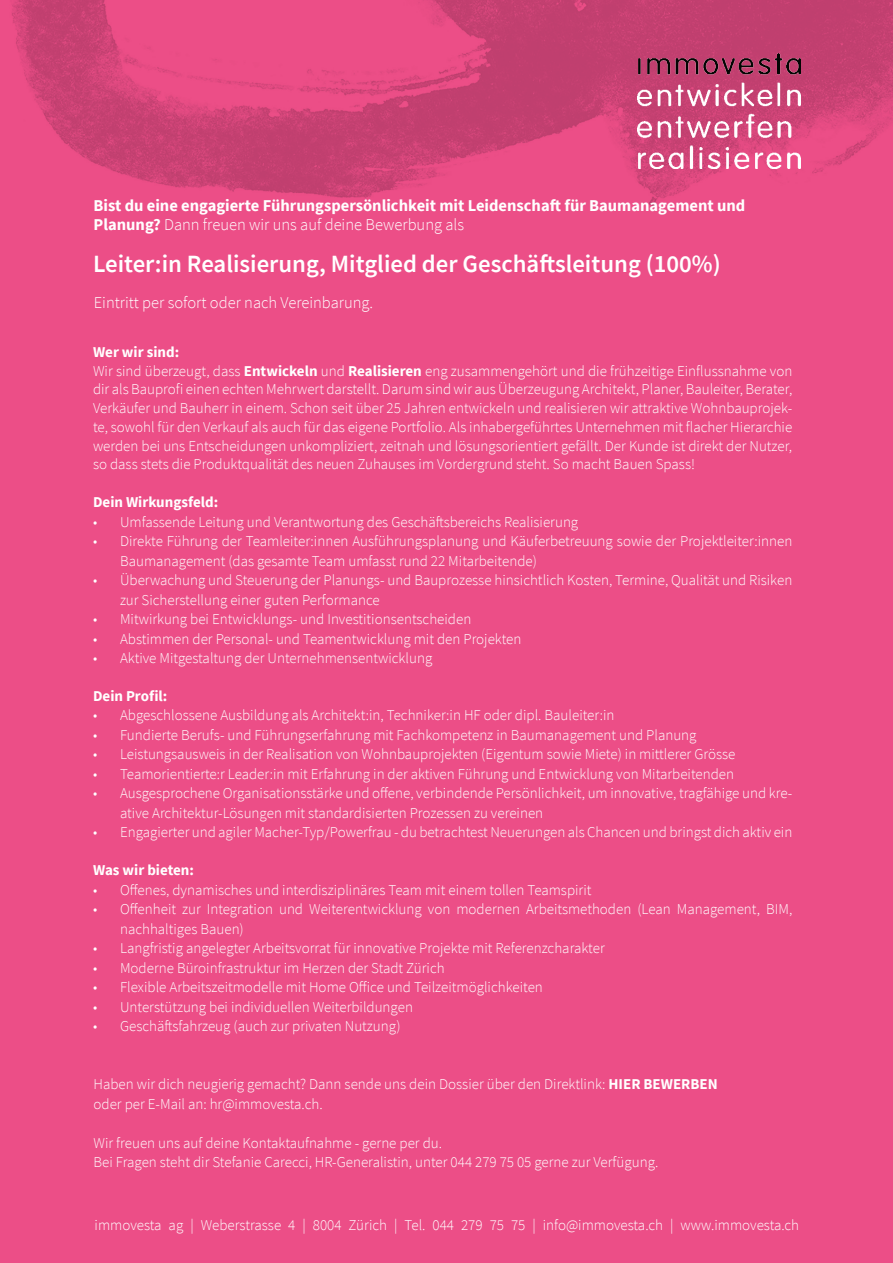
<style>
.page{position:relative;width:893px;height:1263px;background:#ec4e87}
.page>*{position:absolute;margin:0;border:0;box-sizing:border-box;transform-origin:0 0}
.t1{font:600 24.75px "Source Sans Pro";color:#fff}
.t2{font:700 16.5px/19.5px "Source Sans Pro";color:#fff}
.t3{font:300 16.5px "Source Sans Pro";color:#fff}
.t4{font:300 15px/19.5px "Source Sans Pro";color:#fff}
.t5{font:700 15px "Source Sans Pro";color:#fff}
.s1{font-weight:300}
.s2{font-weight:700}
</style>
<div class="page">
<img style="left:12px;top:0;width:881px;height:207px">
<img style="left:638px;top:53px;width:162px;height:116px">
<p class="t2" style="left:94px;top:195px;width:653px">Bist du eine engagierte Führungspersönlichkeit mit Leidenschaft für Baumanagement und<br>Planung? <span class="s1">Dann freuen wir uns auf deine Bewerbung als</span></p>
<h1 class="t1" style="left:93px;top:248px;width:629px">Leiter:in Realisierung, Mitglied der Geschäftsleitung (100%)</h1>
<p class="t3" style="left:94px;top:292px;width:281px">Eintritt per sofort oder nach Vereinbarung.</p>
<p class="t4" style="left:93px;top:343px;width:701px;line-height:18.8px"><span class="s2">Wer wir sind:<br></span>Wir sind überzeugt, dass <span class="s2">Entwickeln</span> und <span class="s2">Realisieren</span> eng zusammengehört und die frühzeitige Einflussnahme von dir als Bauprofi einen echten Mehrwert darstellt. Darum sind wir aus Überzeugung Architekt, Planer, Bauleiter, Berater, Verkäufer und Bauherr in einem. Schon seit über 25 Jahren entwickeln und realisieren wir attraktive Wohnbauprojek&shy;te, sowohl für den Verkauf als auch für das eigene Portfolio. Als inhabergeführtes Unternehmen mit flacher Hierarchie werden bei uns Entscheidungen unkompliziert, zeitnah und lösungsorientiert gefällt. Der Kunde ist direkt der Nutzer, so dass stets die Produktqualität des neuen Zuhauses im Vordergrund steht. So macht Bauen Spass!</p>
<p class="t5" style="left:93px;top:492px;width:127px">Dein Wirkungsfeld:</p>
<p class="t4" style="left:93px;top:512px;width:487px">• Umfassende Leitung und Verantwortung des Geschäftsbereichs Realisierung</p>
<p class="t4" style="left:120px;top:531px;width:674px;text-indent:-27px">• Direkte Führung der Teamleiter:innen Ausführungsplanung und Käuferbetreuung sowie der Projektleiter:innen<br>Baumanagement (das gesamte Team umfasst rund 22 Mitarbeitende)</p>
<p class="t4" style="left:120px;top:570px;width:674px;text-indent:-27px">• Überwachung und Steuerung der Planungs- und Bauprozesse hinsichtlich Kosten, Termine, Qualität und Risiken zur Sicherstellung einer guten Performance</p>
<p class="t4" style="left:93px;top:609px;width:380px">• Mitwirkung bei Entwicklungs- und Investitionsentscheiden</p>
<p class="t4" style="left:93px;top:629px;width:430px">• Abstimmen der Personal- und Teamentwicklung mit den Projekten</p>
<p class="t4" style="left:93px;top:648px;width:341px">• Aktive Mitgestaltung der Unternehmensentwicklung</p>
<p class="t5" style="left:93px;top:685px;width:76px">Dein Profil:</p>
<p class="t4" style="left:93px;top:705px;width:523px">• Abgeschlossene Ausbildung als Architekt:in, Techniker:in HF oder dipl. Bauleiter:in</p>
<p class="t4" style="left:93px;top:725px;width:605px">• Fundierte Berufs- und Führungserfahrung mit Fachkompetenz in Baumanagement und Planung</p>
<p class="t4" style="left:93px;top:744px;width:644px">• Leistungsausweis in der Realisation von Wohnbauprojekten (Eigentum sowie Miete) in mittlerer Grösse</p>
<p class="t4" style="left:93px;top:764px;width:643px">• Teamorientierte:r Leader:in mit Erfahrung in der aktiven Führung und Entwicklung von Mitarbeitenden</p>
<p class="t4" style="left:120px;top:783px;width:674px;text-indent:-27px">• Ausgesprochene Organisationsstärke und offene, verbindende Persönlichkeit, um innovative, tragfähige und kre&shy;ative Architektur-Lösungen mit standardisierten Prozessen zu vereinen</p>
<p class="t4" style="left:93px;top:822px;width:701px">• Engagierter und agiler Macher-Typ/Powerfrau - du betrachtest Neuerungen als Chancen und bringst dich aktiv ein</p>
<p class="t5" style="left:93px;top:860px;width:102px">Was wir bieten:</p>
<p class="t4" style="left:93px;top:880px;width:500px">• Offenes, dynamisches und interdisziplinäres Team mit einem tollen Teamspirit</p>
<p class="t4" style="left:120px;top:899px;width:674px;text-indent:-27px">• Offenheit zur Integration und Weiterentwicklung von modernen Arbeitsmethoden (Lean Management, BIM, nachhaltiges Bauen)</p>
<p class="t4" style="left:93px;top:938px;width:513px">• Langfristig angelegter Arbeitsvorrat für innovative Projekte mit Referenzcharakter</p>
<p class="t4" style="left:93px;top:958px;width:353px">• Moderne Büroinfrastruktur im Herzen der Stadt Zürich</p>
<p class="t4" style="left:93px;top:977px;width:451px">• Flexible Arbeitszeitmodelle mit Home Office und Teilzeitmöglichkeiten</p>
<p class="t4" style="left:93px;top:997px;width:321px">• Unterstützung bei individuellen Weiterbildungen</p>
<p class="t4" style="left:93px;top:1016px;width:309px">• Geschäftsfahrzeug (auch zur privaten Nutzung)</p>
<p class="t4" style="left:94px;top:1075px;width:626px">Haben wir dich neugierig gemacht? Dann sende uns dein Dossier über den Direktlink: <span class="s2">HIER BEWERBEN </span>oder per E-Mail an: hr@immovesta.ch.</p>
<p class="t4" style="left:94px;top:1133px;width:566px">Wir freuen uns auf deine Kontaktaufnahme - gerne per du.<br>Bei Fragen steht dir Stefanie Carecci, HR-Generalistin, unter 044 279 75 05 gerne zur Verfügung.</p>
<p class="t4" style="left:95px;top:1215px;width:706px">immovesta ag | Weberstrasse 4 | 8004 Zürich | Tel. 044 279 75 75 | info@immovesta.ch | www.immovesta.ch</p>
</div>
